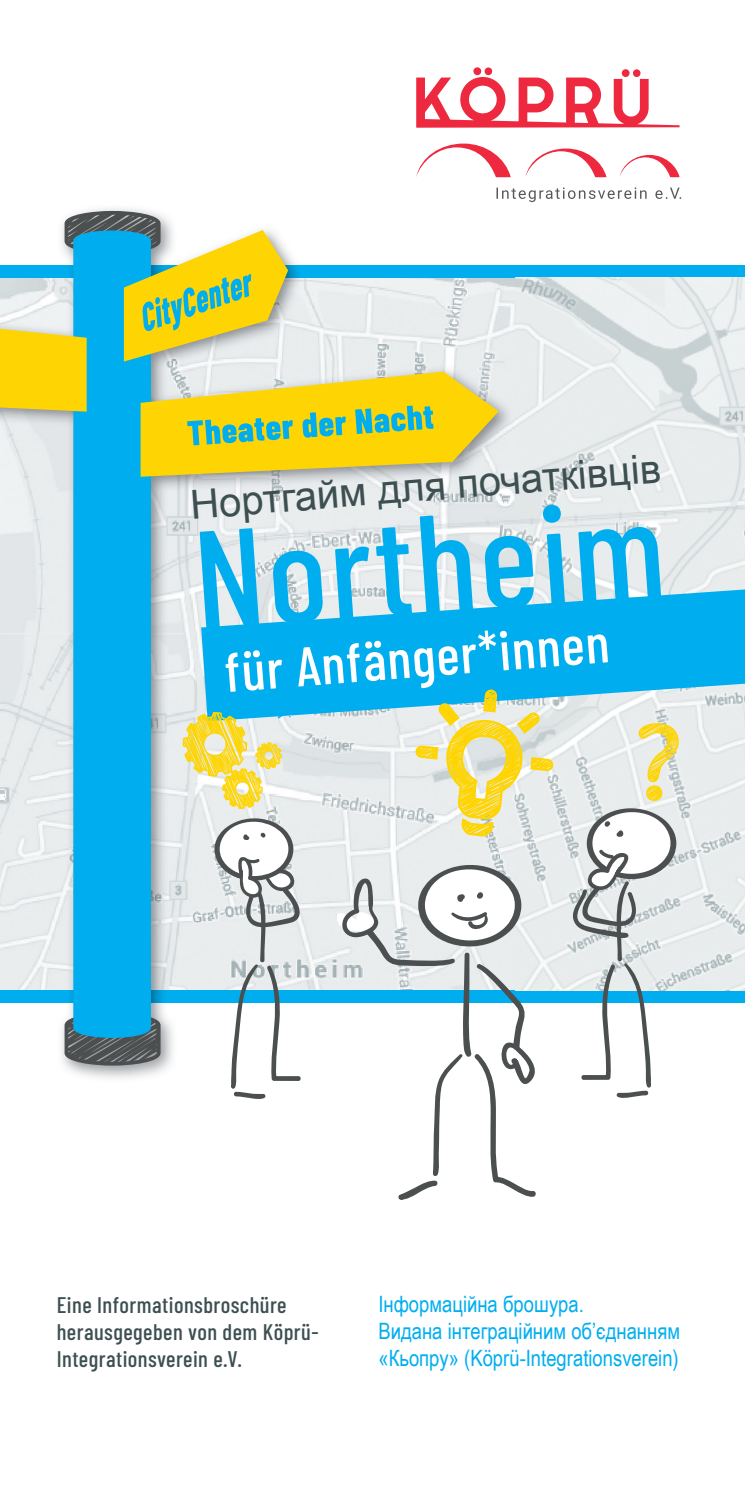
<style>
.page{position:relative;width:745px;height:1489px;background:#fff}
.page>*{position:absolute;margin:0;border:0;box-sizing:border-box;transform-origin:0 0}
.t1{font:500 140px "Barlow Condensed";color:#00aeef}
.t2{font:500 55px "Barlow Condensed";color:#fff}
.t3{font:40px "Arial";color:#3d4f51}
.t4{font:22.5px/27px "Arial Narrow";color:#00aeef}
.t5{font:500 22.5px/27px "Barlow Condensed";letter-spacing:.02em;color:#3d4f51}
</style>
<div class="page">
<img style="left:0;top:277px;width:744px;height:713px">
<div style="left:0;top:265px;width:744px;height:12px;background:#00aeef"></div>
<div style="left:0;top:990px;width:744px;height:12px;background:#00aeef"></div>
<img style="left:0;top:990px;width:335px;height:89px">
<svg style="left:64px;top:1012px;width:96px;height:53px;background:#636769"></svg>
<div style="left:73px;top:476px;width:78px;height:561px;background:#00aeef"></div>
<svg style="left:570px;top:808px;width:106px;height:290px"></svg>
<svg style="left:201px;top:580px;width:543px;height:141px;background:#49c1ed"></svg>
<svg style="left:335px;top:865px;width:205px;height:335px"></svg>
<svg style="left:415px;top:689px;width:138px;height:147px;background:#d7deb0"></svg>
<svg style="left:182px;top:712px;width:101px;height:97px;background:#e7e19c"></svg>
<svg style="left:214px;top:818px;width:87px;height:281px"></svg>
<svg style="left:638px;top:723px;width:40px;height:77px;background:#ebe19f"></svg>
<svg style="left:496px;top:187px;width:184px;height:15px"></svg>
<svg style="left:416px;top:67px;width:263px;height:61px"></svg>
<svg style="left:416px;top:143px;width:94px;height:34px"></svg>
<svg style="left:525px;top:148px;width:81px;height:29px"></svg>
<svg style="left:619px;top:155px;width:60px;height:22px"></svg>
<svg style="left:0;top:211px;width:498px;height:265px"></svg>
<h3 class="t3" style="left:188px;top:476px;width:473px;rotate:-4deg">Нортгайм для початківців</h3>
<h1 class="t1" style="left:187px;top:480px;width:472px;rotate:-4deg">Northeim</h1>
<h2 class="t2" style="left:222px;top:631px;width:386px;rotate:-4deg">für Anfänger*innen</h2>
<p class="t5" style="left:57px;top:1289px;width:263px">Eine Informationsbroschüre herausgegeben von dem Köprü-<br>Integrationsverein e.V.</p>
<p class="t4" style="left:378px;top:1289px;width:303px">Інформаційна брошура.<br>Видана інтеграційним об’єднанням «Кьопру» (Köprü-Integrationsverein)</p>
</div>
